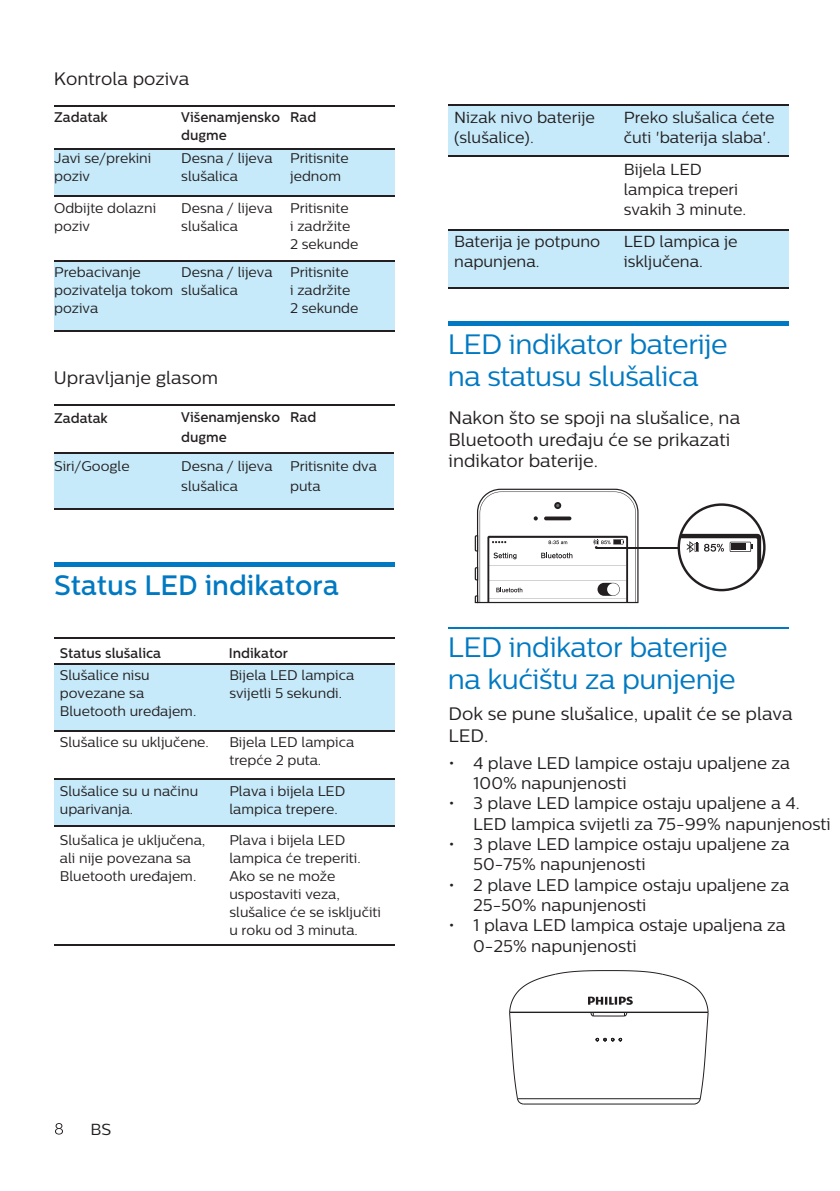
<style>
.page{position:relative;width:840px;height:1191px;background:#fff}
.page>*{position:absolute;margin:0;border:0;box-sizing:border-box;transform-origin:0 0}
.t1{font:28px/32px "Centrale Sans";letter-spacing:-.015em;color:#0079c2}
.t2{font:500 28px "Centrale Sans";color:#0079c2}
.t3{font:18px/21.6px "Centrale Sans";color:#231f20}
.t4{font:17px/20.4px "Centrale Sans";color:#231f20}
.t5{font:16px/20px "Centrale Sans";color:#231f20}
.t6{font:14px/18px "Centrale Sans";color:#231f20}
.t7{font:500 14px/20px "Centrale Sans";color:#231f20}
</style>
<div class="page">
<svg style="left:55px;top:1123px;width:8px;height:11px"></svg>
<hr style="left:54px;top:562px;width:340px;height:4px;background:#0079c2">
<div style="left:54px;top:454px;width:340px;height:54px;background:#c6eafa"></div>
<hr style="left:54px;top:453px;width:105px;height:1px;background:#231f20">
<hr style="left:159px;top:453px;width:95px;height:1px;background:#231f20">
<hr style="left:254px;top:453px;width:140px;height:1px;background:#231f20">
<hr style="left:54px;top:508px;width:105px;height:1px;background:#231f20">
<hr style="left:159px;top:508px;width:95px;height:1px;background:#231f20">
<hr style="left:254px;top:508px;width:140px;height:1px;background:#231f20">
<hr style="left:448px;top:321px;width:340px;height:4px;background:#0079c2">
<div style="left:218px;top:779px;width:176px;height:47px;background:#c6eafa"></div>
<div style="left:54px;top:779px;width:164px;height:47px;background:#c6eafa"></div>
<div style="left:218px;top:663px;width:176px;height:68px;background:#c6eafa"></div>
<div style="left:54px;top:663px;width:164px;height:68px;background:#c6eafa"></div>
<hr style="left:54px;top:637px;width:164px;height:1px;background:#231f20">
<hr style="left:218px;top:637px;width:176px;height:1px;background:#231f20">
<hr style="left:54px;top:663px;width:164px;height:1px;background:#231f20">
<hr style="left:218px;top:663px;width:176px;height:1px;background:#231f20">
<hr style="left:54px;top:731px;width:164px;height:1px;background:#231f20">
<hr style="left:218px;top:731px;width:176px;height:1px;background:#231f20">
<hr style="left:54px;top:778px;width:164px;height:1px;background:#231f20">
<hr style="left:218px;top:778px;width:176px;height:1px;background:#231f20">
<hr style="left:54px;top:826px;width:164px;height:1px;background:#231f20">
<hr style="left:218px;top:826px;width:176px;height:1px;background:#231f20">
<div style="left:612px;top:230px;width:176px;height:58px;background:#c6eafa"></div>
<div style="left:448px;top:230px;width:164px;height:58px;background:#c6eafa"></div>
<div style="left:612px;top:105px;width:176px;height:52px;background:#c6eafa"></div>
<div style="left:448px;top:105px;width:164px;height:52px;background:#c6eafa"></div>
<hr style="left:54px;top:944px;width:164px;height:1px;background:#231f20">
<hr style="left:218px;top:944px;width:176px;height:1px;background:#231f20">
<hr style="left:448px;top:104px;width:164px;height:1px;background:#231f20">
<hr style="left:612px;top:104px;width:176px;height:1px;background:#231f20">
<hr style="left:448px;top:156px;width:164px;height:1px;background:#231f20">
<hr style="left:612px;top:156px;width:176px;height:1px;background:#231f20">
<hr style="left:448px;top:229px;width:164px;height:1px;background:#231f20">
<hr style="left:612px;top:229px;width:176px;height:1px;background:#231f20">
<hr style="left:448px;top:288px;width:164px;height:1px;background:#231f20">
<hr style="left:612px;top:288px;width:176px;height:1px;background:#231f20">
<hr style="left:448px;top:627px;width:340px;height:1px;background:#0079c2">
<svg style="left:677px;top:503px;width:88px;height:88px"></svg>
<svg style="left:474px;top:489px;width:164px;height:114px"></svg>
<hr style="left:596px;top:547px;width:81px;height:1px;background:#231f20">
<div style="left:281px;top:261px;width:113px;height:70px;background:#c6eafa"></div>
<div style="left:177px;top:261px;width:104px;height:70px;background:#c6eafa"></div>
<div style="left:54px;top:261px;width:122px;height:70px;background:#c6eafa"></div>
<div style="left:281px;top:149px;width:113px;height:47px;background:#c6eafa"></div>
<div style="left:177px;top:149px;width:104px;height:47px;background:#c6eafa"></div>
<div style="left:54px;top:149px;width:122px;height:47px;background:#c6eafa"></div>
<hr style="left:54px;top:105px;width:132px;height:1px;background:#231f20">
<hr style="left:186px;top:105px;width:94px;height:1px;background:#231f20">
<hr style="left:280px;top:105px;width:114px;height:1px;background:#231f20">
<hr style="left:54px;top:148px;width:132px;height:1px;background:#231f20">
<hr style="left:186px;top:148px;width:94px;height:1px;background:#231f20">
<hr style="left:280px;top:148px;width:114px;height:1px;background:#231f20">
<hr style="left:54px;top:196px;width:132px;height:1px;background:#231f20">
<hr style="left:186px;top:196px;width:94px;height:1px;background:#231f20">
<hr style="left:280px;top:196px;width:114px;height:1px;background:#231f20">
<hr style="left:54px;top:260px;width:132px;height:1px;background:#231f20">
<hr style="left:186px;top:260px;width:94px;height:1px;background:#231f20">
<hr style="left:280px;top:260px;width:114px;height:1px;background:#231f20">
<hr style="left:54px;top:404px;width:132px;height:1px;background:#231f20">
<hr style="left:186px;top:404px;width:94px;height:1px;background:#231f20">
<hr style="left:280px;top:404px;width:114px;height:1px;background:#231f20">
<hr style="left:54px;top:330px;width:340px;height:1px;background:#231f20">
<svg style="left:509px;top:970px;width:199px;height:134px"></svg>
<p class="t3" style="left:54px;top:68px;width:137px">Kontrola poziva</p>
<p class="t7" style="left:54px;top:107px;width:55px">Zadatak</p>
<p class="t7" style="left:290px;top:107px;width:28px">Rad</p>
<p class="t7" style="left:181px;top:108px;width:100px;line-height:18px">Višenamjensko dugme</p>
<p class="t6" style="left:54px;top:148px;width:99px">Javi se/prekini poziv</p>
<p class="t6" style="left:181px;top:148px;width:93px">Desna / lijeva slušalica</p>
<p class="t6" style="left:290px;top:148px;width:60px">Pritisnite jednom</p>
<p class="t6" style="left:54px;top:199px;width:103px">Odbijte dolazni poziv</p>
<p class="t6" style="left:181px;top:199px;width:93px">Desna / lijeva slušalica</p>
<p class="t6" style="left:290px;top:199px;width:70px">Pritisnite<br>i zadržite<br>2 sekunde</p>
<p class="t6" style="left:54px;top:263px;width:121px">Prebacivanje pozivatelja tokom poziva</p>
<p class="t6" style="left:181px;top:263px;width:93px">Desna / lijeva slušalica</p>
<p class="t6" style="left:290px;top:263px;width:70px">Pritisnite<br>i zadržite<br>2 sekunde</p>
<p class="t3" style="left:54px;top:366px;width:165px">Upravljanje glasom</p>
<p class="t7" style="left:54px;top:408px;width:55px">Zadatak</p>
<p class="t7" style="left:181px;top:407px;width:100px">Višenamjensko dugme</p>
<p class="t7" style="left:290px;top:407px;width:28px">Rad</p>
<p class="t6" style="left:54px;top:456px;width:77px">Siri/Google</p>
<p class="t6" style="left:181px;top:455px;width:93px;line-height:20px">Desna / lijeva slušalica</p>
<p class="t6" style="left:290px;top:455px;width:88px;line-height:20px">Pritisnite dva puta</p>
<h1 class="t2" style="left:54px;top:569px;width:286px">Status LED indikatora</h1>
<p class="t7" style="left:60px;top:642px;width:103px">Status slušalica</p>
<p class="t7" style="left:228px;top:642px;width:61px">Indikator</p>
<p class="t6" style="left:60px;top:666px;width:138px">Slušalice nisu povezane sa<br>Bluetooth uređajem.</p>
<p class="t6" style="left:229px;top:666px;width:126px">Bijela LED lampica svijetli 5 sekundi.</p>
<p class="t6" style="left:60px;top:733px;width:150px">Slušalice su uključene.</p>
<p class="t6" style="left:229px;top:733px;width:126px">Bijela LED lampica trepće 2 puta.</p>
<p class="t6" style="left:60px;top:781px;width:140px">Slušalice su u načinu uparivanja.</p>
<p class="t6" style="left:229px;top:781px;width:117px">Plava i bijela LED lampica trepere.</p>
<p class="t6" style="left:60px;top:831px;width:147px">Slušalica je uključena, ali nije povezana sa<br>Bluetooth uređajem.</p>
<p class="t6" style="left:229px;top:831px;width:153px">Plava i bijela LED lampica će treperiti.<br>Ako se ne može uspostaviti veza, slušalice će se isključiti u roku od 3 minuta.</p>
<p class="t5" style="left:90px;top:1118px;width:22px">BS</p>
<p class="t5" style="left:454px;top:107px;width:142px">Nizak nivo baterije (slušalice).</p>
<p class="t5" style="left:623px;top:107px;width:152px">Preko slušalica ćete čuti 'baterija slaba'.</p>
<p class="t5" style="left:623px;top:159px;width:124px">Bijela LED lampica treperi svakih 3 minute.</p>
<p class="t5" style="left:454px;top:231px;width:147px">Baterija je potpuno napunjena.</p>
<p class="t5" style="left:623px;top:231px;width:115px">LED lampica je isključena.</p>
<h1 class="t1" style="left:447px;top:327px;width:281px">LED indikator baterije na statusu slušalica</h1>
<p class="t3" style="left:448px;top:407px;width:293px">Nakon što se spoji na slušalice, na<br>Bluetooth uređaju će se prikazati indikator baterije.</p>
<h1 class="t1" style="left:447px;top:631px;width:289px">LED indikator baterije na kućištu za punjenje</h1>
<p class="t3" style="left:448px;top:702px;width:345px">Dok se pune slušalice, upalit će se plava<br>LED.</p>
<p class="t4" style="left:473px;top:752px;width:318px;text-indent:-25px">• 4 plave LED lampice ostaju upaljene za<br>100% napunjenosti</p>
<p class="t4" style="left:473px;top:793px;width:359px;text-indent:-25px">• 3 plave LED lampice ostaju upaljene a 4.<br>LED lampica svijetli za 75-99% napunjenosti</p>
<p class="t4" style="left:473px;top:833px;width:318px;text-indent:-25px">• 3 plave LED lampice ostaju upaljene za<br>50-75% napunjenosti</p>
<p class="t4" style="left:473px;top:874px;width:317px;text-indent:-25px">• 2 plave LED lampice ostaju upaljene za<br>25-50% napunjenosti</p>
<p class="t4" style="left:473px;top:915px;width:314px;text-indent:-25px">• 1 plava LED lampica ostaje upaljena za<br>0-25% napunjenosti</p>
</div>
